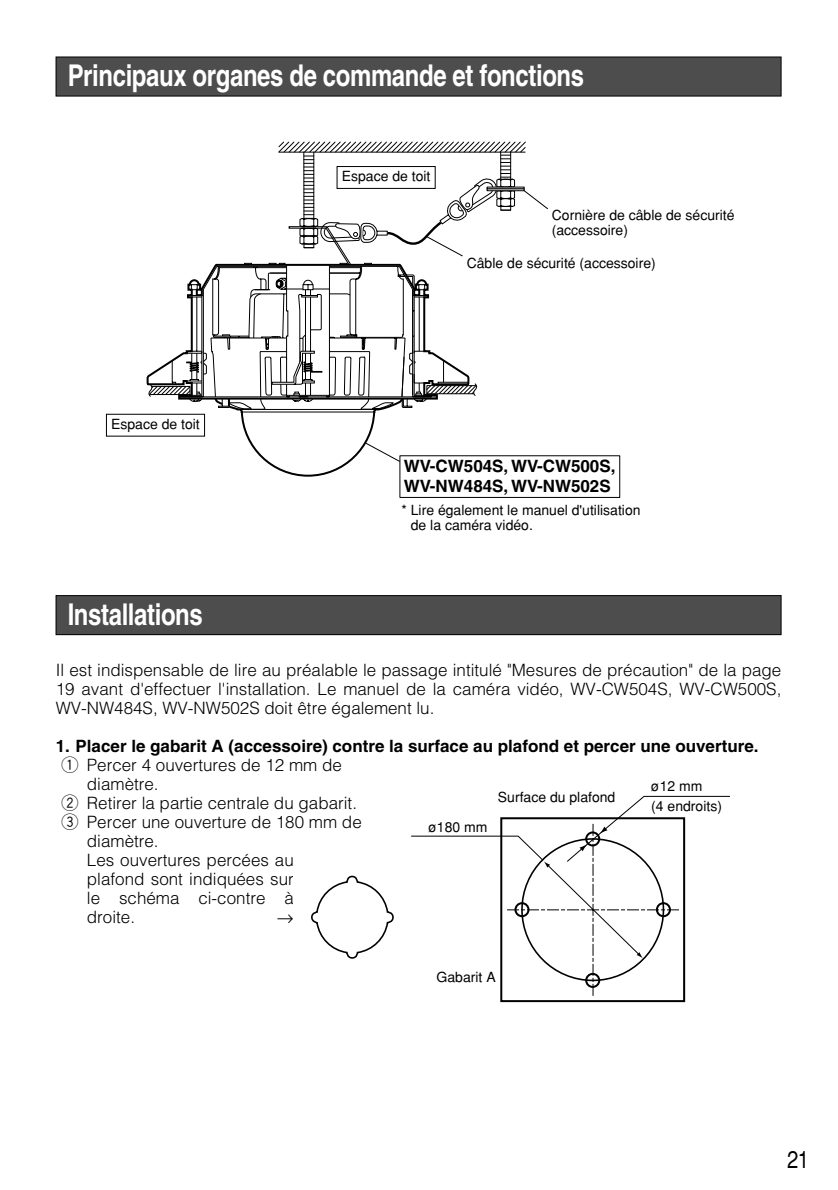
<style>
.page{position:relative;width:838px;height:1190px;background:#fff}
.page>*{position:absolute;margin:0;border:0;box-sizing:border-box;transform-origin:0 0}
.t1{font:700 30px "Helvetica";letter-spacing:-.015em;color:#fff;scale:.8 1}
.t2{font:24px "Helvetica";color:#000;scale:.85 1}
.t3{font:300 17px/19px "Helvetica";color:#000;text-align:justify}
.t4{font:700 17px/20px "Helvetica";color:#000}
.t5{font:14px/15px "Helvetica";color:#000}
.s1{font-family:"Gth Hround";font-weight:400}
</style>
<div class="page">
<div style="left:56px;top:57px;width:725px;height:39px;background:#4d4d4d"></div>
<div style="left:56px;top:57px;width:725px;height:39px;border:1px solid #000"></div>
<svg style="left:141px;top:141px;width:385px;height:357px"></svg>
<div style="left:400px;top:455px;width:220px;height:43px;border:1px solid #000"></div>
<div style="left:337px;top:167px;width:98px;height:21px;background:#fff"></div>
<div style="left:337px;top:166px;width:99px;height:23px;border:1px solid #000"></div>
<div style="left:467px;top:258px;width:198px;height:23px;background:#fff"></div>
<div style="left:56px;top:596px;width:725px;height:38px;background:#4d4d4d"></div>
<div style="left:56px;top:595px;width:725px;height:40px;border:1px solid #000"></div>
<svg style="left:411px;top:795px;width:319px;height:208px"></svg>
<svg style="left:311px;top:875px;width:83px;height:84px"></svg>
<div style="left:107px;top:415px;width:97px;height:21px;background:#fff"></div>
<h1 class="t1" style="left:68px;top:65px;width:647px">Principaux organes de commande et fonctions</h1>
<p class="t5" style="left:111px;top:418px;width:90px">Espace de toit</p>
<p class="t5" style="left:342px;top:170px;width:90px">Espace de toit</p>
<p class="t5" style="left:552px;top:209px;width:184px">Cornière de câble de sécurité (accessoire)</p>
<p class="t5" style="left:467px;top:257px;width:191px">Câble de sécurité (accessoire)</p>
<p class="t4" style="left:404px;top:458px;width:213px">WV-CW504S, WV-CW500S,<br>WV-NW484S, WV-NW502S</p>
<p class="t5" style="left:411px;top:504px;width:231px;text-indent:-9px">* Lire également le manuel d'utilisation de la caméra vidéo.</p>
<h1 class="t1" style="left:68px;top:603px;width:171px">Installations</h1>
<p class="t3" style="left:56px;top:662px;width:727px">Il est indispensable de lire au préalable le passage intitulé "Mesures de précaution" de la page 19 avant d'effectuer l'installation. Le manuel de la caméra vidéo, WV-CW504S, WV-CW500S, WV-NW484S, WV-NW502S doit être également lu.</p>
<p class="t4" style="left:56px;top:737px;width:704px">1. Placer le gabarit A (accessoire) contre la surface au plafond et percer une ouverture.</p>
<p class="t3" style="left:61px;top:757px;width:282px"><span class="s1">q</span> Percer 4 ouvertures de 12 mm de</p>
<p class="t3" style="left:87px;top:776px;width:73px">diamètre.</p>
<p class="t3" style="left:61px;top:795px;width:297px"><span class="s1">w</span> Retirer la partie centrale du gabarit.</p>
<p class="t3" style="left:61px;top:814px;width:302px"><span class="s1">e</span> Percer une ouverture de 180 mm de</p>
<p class="t3" style="left:87px;top:833px;width:73px">diamètre.</p>
<p class="t3" style="left:87px;top:852px;width:208px">Les ouvertures percées au</p>
<p class="t3" style="left:87px;top:871px;width:208px">plafond sont indiquées sur</p>
<p class="t3" style="left:87px;top:890px;width:208px">le schéma ci-contre à</p>
<p class="t3" style="left:87px;top:909px;width:50px">droite.</p>
<p class="t5" style="left:498px;top:791px;width:119px">Surface du plafond</p>
<p class="t5" style="left:651px;top:777px;width:72px;line-height:20px">ø12 mm<br>(4 endroits)</p>
<p class="t5" style="left:428px;top:821px;width:61px">ø180 mm</p>
<p class="t5" style="left:437px;top:971px;width:61px">Gabarit A</p>
<h2 class="t2" style="left:787px;top:1151px;width:28px">21</h2>
</div>
